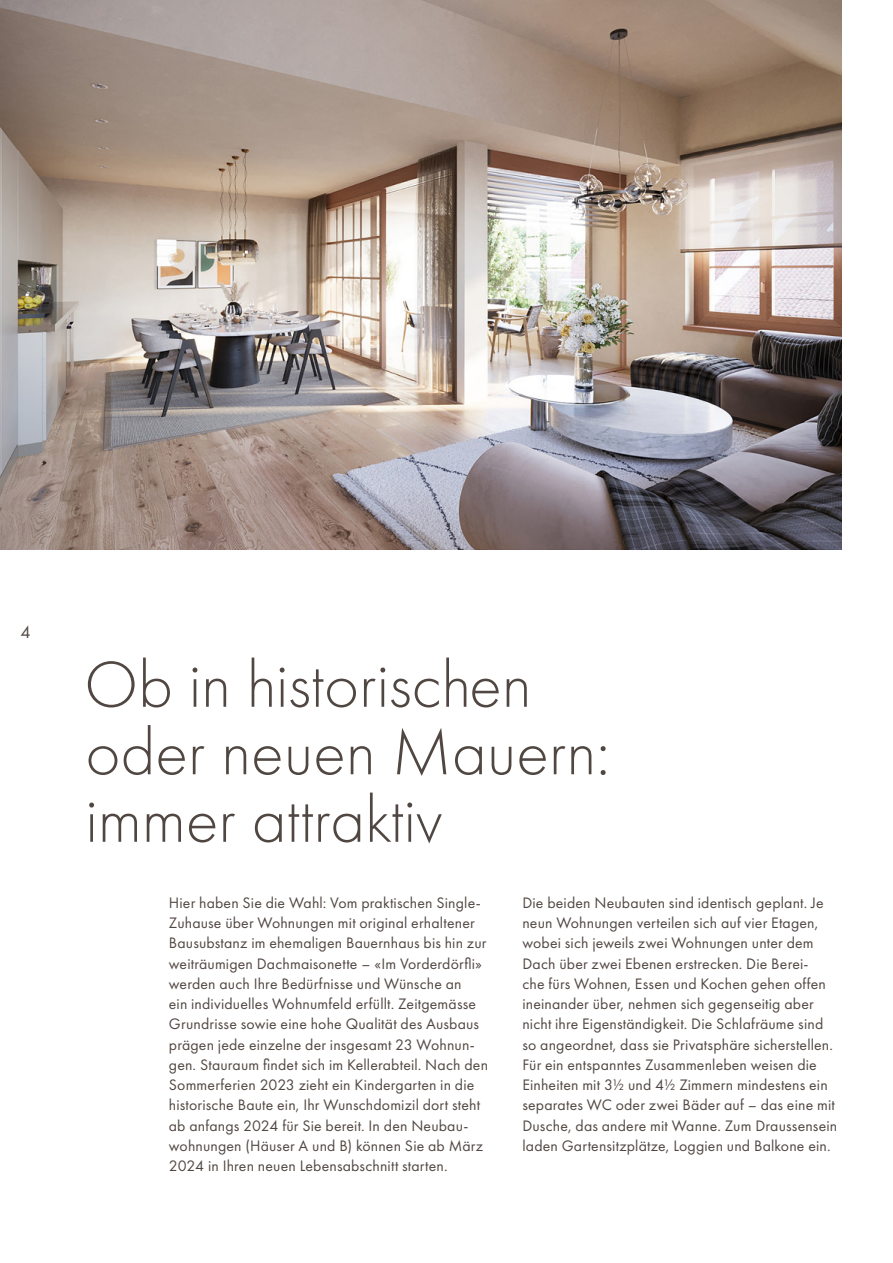
<style>
.page{position:relative;width:893px;height:1263px;background:#fff}
.page>*{position:absolute;margin:0;border:0;box-sizing:border-box;transform-origin:0 0}
.t1{font:300 67.5px/67.5px "Futura PT";color:#514742}
.t2{font:18px "Futura PT";color:#514742}
.t3{font:15.75px/20.2px "Futura PT";letter-spacing:.01em;color:#514742}
</style>
<div class="page">
<img style="left:0;top:0;width:842px;height:549px">
<p class="t2" style="left:20px;top:621px;width:12px">4</p>
<h1 class="t1" style="left:84px;top:651px;width:527px">Ob in historischen oder neuen Mauern: immer attraktiv</h1>
<p class="t3" style="left:169px;top:892px;width:321px">Hier haben Sie die Wahl: Vom praktischen Single-Zuhause über Wohnungen mit original erhaltener Bausubstanz im ehemaligen Bauernhaus bis hin zur weiträumigen Dachmaisonette – «Im Vorderdörfli» werden auch Ihre Bedürfnisse und Wünsche an<br>ein individuelles Wohnumfeld erfüllt. Zeitgemässe Grundrisse sowie eine hohe Qualität des Ausbaus prägen jede einzelne der insgesamt 23 Wohnun&shy;gen. Stauraum findet sich im Kellerabteil. Nach den Sommerferien 2023 zieht ein Kindergarten in die historische Baute ein, Ihr Wunschdomizil dort steht ab anfangs 2024 für Sie bereit. In den Neubau&shy;wohnungen (Häuser A und B) können Sie ab März 2024 in Ihren neuen Lebensabschnitt starten.</p>
<p class="t3" style="left:522px;top:892px;width:316px">Die beiden Neubauten sind identisch geplant. Je neun Wohnungen verteilen sich auf vier Etagen, wobei sich jeweils zwei Wohnungen unter dem Dach über zwei Ebenen erstrecken. Die Berei-<br>che fürs Wohnen, Essen und Kochen gehen offen ineinander über, nehmen sich gegenseitig aber nicht ihre Eigenständigkeit. Die Schlafräume sind so angeordnet, dass sie Privatsphäre sicherstellen.<br>Für ein entspanntes Zusammenleben weisen die Einheiten mit 3½ und 4½ Zimmern mindestens ein separates WC oder zwei Bäder auf – das eine mit Dusche, das andere mit Wanne. Zum Draussensein laden Gartensitzplätze, Loggien und Balkone ein.</p>
</div>
